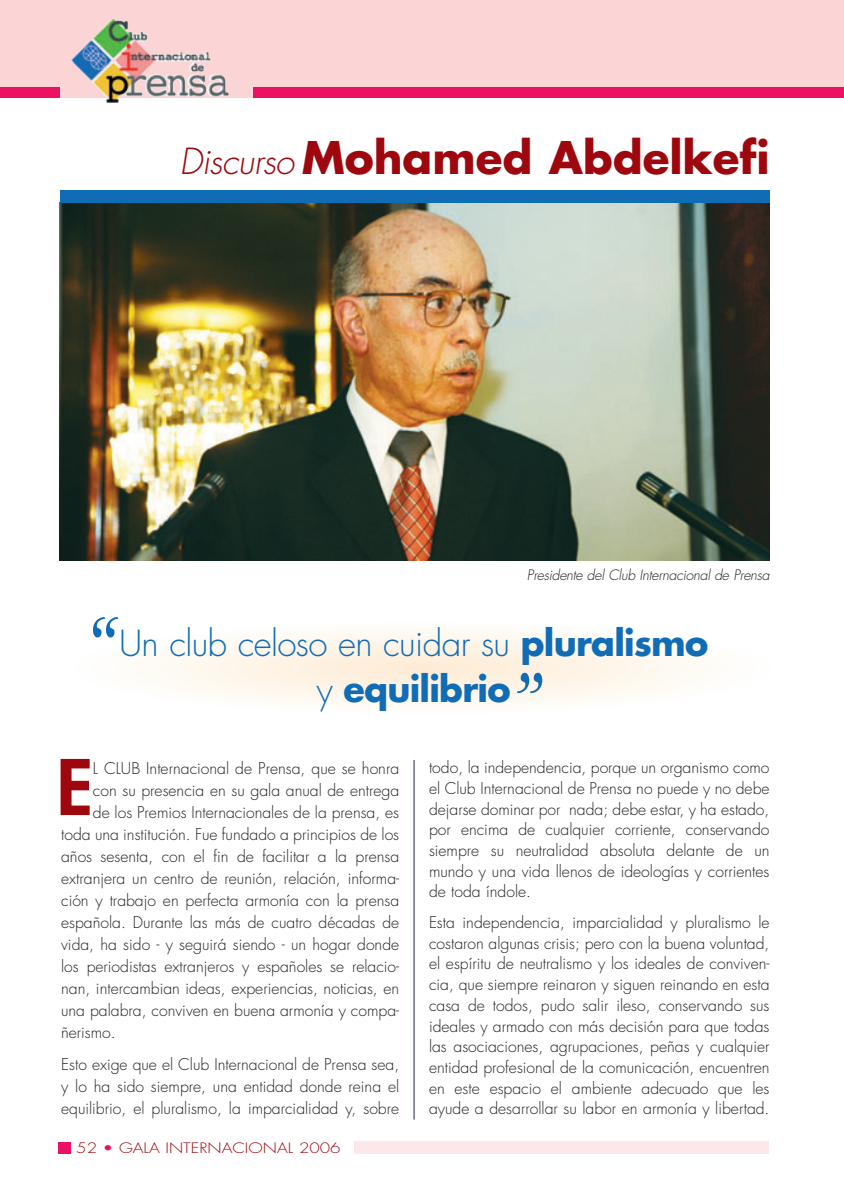
<style>
.page{position:relative;width:844px;height:1191px;background:#fff}
.page>*{position:absolute;margin:0;border:0;box-sizing:border-box;transform-origin:0 0}
.t1{font:87.5px "Sabon Italic Os F";color:#116cb6;scale:.76 1}
.t2{font:800 74.38px "Futura";color:#9d070d}
.t3{font:700 43.75px "Futura";color:#9d070d}
.t4{font:300 35px/46.2px "Futura";letter-spacing:-.02em;color:#116cb6;text-align:center}
.t5{font:300 15.75px/20.7px "Futura";color:#231f20;text-align:justify}
.t6{font:italic 300 14px "Futura";letter-spacing:-.02em;color:#231f20}
.t7{font:300 14px "Futura";color:#9d070d;scale:1.2 1}
.s1{font-weight:300;font-style:italic;font-size:35px}
.s2{font-weight:700}
.s3{color:#ec1163}
</style>
<div class="page">
<div style="left:100px;top:625px;width:645px;height:86px;background:#fefdfa;border-radius:50%"></div>
<div style="left:134px;top:629px;width:577px;height:78px;background:#fefbf6;border-radius:50%"></div>
<div style="left:168px;top:634px;width:509px;height:68px;background:#fef9f2;border-radius:50%"></div>
<div style="left:202px;top:638px;width:442px;height:59px;background:#fef7ee;border-radius:50%"></div>
<div style="left:236px;top:643px;width:374px;height:50px;background:#fef5e9;border-radius:50%"></div>
<div style="left:270px;top:647px;width:306px;height:41px;background:#fef3e5;border-radius:50%"></div>
<div style="left:304px;top:652px;width:238px;height:32px;background:#fef1e1;border-radius:50%"></div>
<div style="left:338px;top:656px;width:170px;height:23px;background:#feefdd;border-radius:50%"></div>
<div style="left:372px;top:661px;width:102px;height:14px;background:#feedd9;border-radius:50%"></div>
<hr style="left:406px;top:666px;width:34px;height:4px;background:#feebd5;border-radius:50%">
<div style="left:0;top:0;width:843px;height:98px;background:#fbd4d5"></div>
<div style="left:59px;top:1141px;width:12px;height:12px;background:#ec1163"></div>
<div style="left:0;top:88px;width:843px;height:10px;background:#ec1163"></div>
<svg style="left:60px;top:85px;width:192px;height:13px;background:#d0b9b0"></svg>
<img style="left:137px;top:34px;width:60px;height:24px">
<div style="left:354px;top:1141px;width:414px;height:12px;background:#fde8e9"></div>
<img style="left:60px;top:203px;width:709px;height:357px">
<hr style="left:413px;top:760px;width:2px;height:359px;background:#7d8490">
<div style="left:60px;top:190px;width:709px;height:13px;background:#116cb6"></div>
<h3 class="t3" style="left:179px;top:138px;width:591px"><span class="s1">Discurso</span> Mohamed Abdelkefi</h3>
<p class="t6" style="left:527px;top:568px;width:244px">Presidente del Club Internacional de Prensa</p>
<h1 class="t1" style="left:83px;top:611px;width:50px">“</h1>
<h3 class="t4" style="left:119px;top:623px;width:590px">Un club celoso en cuidar su <span class="s2">pluralismo </span>y <span class="s2">equilibrio</span></h3>
<h1 class="t1" style="left:508px;top:667px;width:50px">”</h1>
<h2 class="t2" style="left:57px;top:752px;width:38px">E</h2>
<p class="t5" style="left:93px;top:759px;width:308px">L CLUB Internacional de Prensa, que se honra</p>
<p class="t5" style="left:93px;top:781px;width:308px">con su presencia en su gala anual de entrega</p>
<p class="t5" style="left:93px;top:803px;width:308px">de los Premios Internacionales de la prensa, es</p>
<p class="t5" style="left:61px;top:825px;width:339px">toda una institución. Fue fundado a principios de los</p>
<p class="t5" style="left:61px;top:847px;width:339px">años sesenta, con el fin de facilitar a la prensa</p>
<p class="t5" style="left:61px;top:869px;width:339px">extranjera un centro de reunión, relación, informa-</p>
<p class="t5" style="left:61px;top:891px;width:339px">ción y trabajo en perfecta armonía con la prensa</p>
<p class="t5" style="left:61px;top:913px;width:339px">española. Durante las más de cuatro décadas de</p>
<p class="t5" style="left:61px;top:935px;width:339px">vida, ha sido - y seguirá siendo - un hogar donde</p>
<p class="t5" style="left:61px;top:957px;width:339px">los periodistas extranjeros y españoles se relacio-</p>
<p class="t5" style="left:61px;top:979px;width:339px">nan, intercambian ideas, experiencias, noticias, en</p>
<p class="t5" style="left:61px;top:1001px;width:339px">una palabra, conviven en buena armonía y compa-</p>
<p class="t5" style="left:61px;top:1023px;width:56px">ñerismo.</p>
<p class="t5" style="left:61px;top:1054px;width:339px;line-height:22.1px">Esto exige que el Club Internacional de Prensa sea, y lo ha sido siempre, una entidad donde reina el equilibrio, el pluralismo, la imparcialidad y, sobre</p>
<p class="t7" style="left:76px;top:1141px;width:222px">52 <span class="s3">•</span> GALA INTERNACIONAL 2006</p>
<p class="t5" style="left:429px;top:758px;width:342px">todo, la independencia, porque un organismo como el Club Internacional de Prensa no puede y no debe dejarse dominar por nada; debe estar, y ha estado, por encima de cualquier corriente, conservando siempre su neutralidad absoluta delante de un mundo y una vida llenos de ideologías y corrientes de toda índole.</p>
<p class="t5" style="left:429px;top:913px;width:342px">Esta independencia, imparcialidad y pluralismo le costaron algunas crisis; pero con la buena voluntad, el espíritu de neutralismo y los ideales de conviven&shy;cia, que siempre reinaron y siguen reinando en esta casa de todos, pudo salir ileso, conservando sus ideales y armado con más decisión para que todas las asociaciones, agrupaciones, peñas y cualquier entidad profesional de la comunicación, encuentren en este espacio el ambiente adecuado que les ayude a desarrollar su labor en armonía y libertad.</p>
</div>
